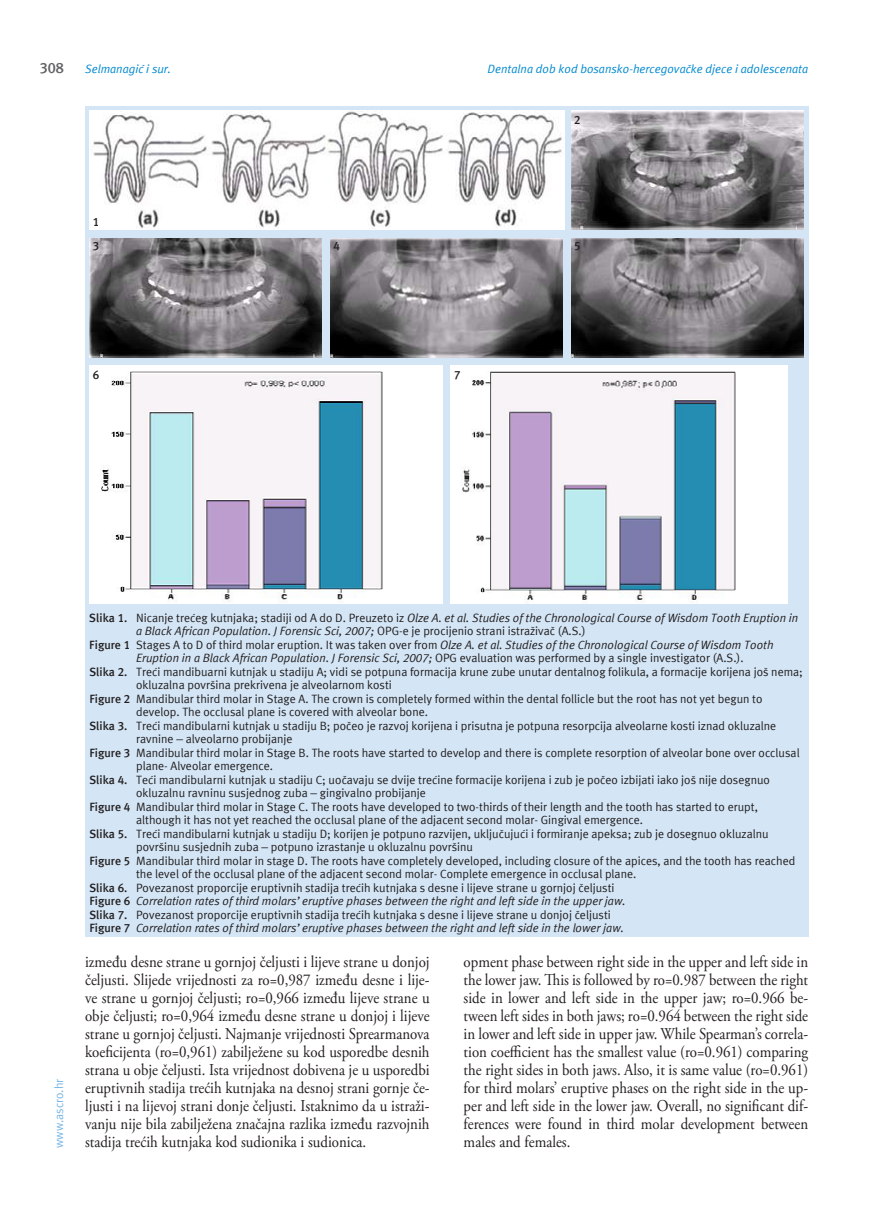
<style>
.page{position:relative;width:872px;height:1212px;background:#fff}
.page>*{position:absolute;margin:0;border:0;box-sizing:border-box;transform-origin:0 0}
.t1{font:16.5px/18px "Adobe Garamond Pro";color:#231f20;text-align:justify;scale:.9 1}
.t2{font:700 15px "Meta ASC";color:#636366}
.t3{font:12px "Meta ASC";color:#231f20}
.t4{font:italic 12px "Meta ASC";color:#231f20}
.t5{font:italic 12px "Meta ASC";color:#0089cf}
.t6{font:12px "Meta ASC";color:#77b6e4}
.t7{font:700 12px/24.2px "Meta ASC";color:#231f20}
.s1{font-weight:700;font-style:normal}
.s2{font-style:normal}
.s3{font-style:italic}
.s4{font-weight:700}
</style>
<div class="page">
<div style="left:85px;top:106px;width:723px;height:543px;background:#d4e6f6"></div>
<div style="left:85px;top:608px;width:723px;height:328px;background:#d4e6f6"></div>
<img style="left:89px;top:111px;width:475px;height:119px">
<img style="left:571px;top:111px;width:233px;height:119px">
<img style="left:89px;top:366px;width:353px;height:238px">
<img style="left:451px;top:366px;width:336px;height:238px">
<img style="left:89px;top:238px;width:233px;height:119px">
<img style="left:330px;top:238px;width:233px;height:119px">
<img style="left:571px;top:238px;width:233px;height:119px">
<p class="t2" style="left:40px;top:59px;width:26px">308</p>
<p class="t5" style="left:487px;top:62px;width:322px">Dentalna dob kod bosansko-hercegovačke djece i adolescenata</p>
<p class="t5" style="left:85px;top:62px;width:87px">Selmanagić i sur.</p>
<p class="t7" style="left:93px;top:210px;width:8px">1<br>3</p>
<p class="t7" style="left:574px;top:108px;width:8px">2</p>
<p class="t7" style="left:333px;top:234px;width:8px">4</p>
<p class="t7" style="left:574px;top:234px;width:8px">5</p>
<p class="t7" style="left:93px;top:363px;width:8px">6</p>
<p class="t7" style="left:454px;top:363px;width:8px">7</p>
<p class="t6" style="left:52px;top:1148px;width:71px;rotate:-90deg">www.ascro.hr</p>
<p class="t4" style="left:89px;top:611px;width:710px"><span class="s1">Slika 1.</span> <span class="s2">Nicanje trećeg kutnjaka; stadiji od A do D. Preuzeto iz</span> Olze A. et al. Studies of the Chronological Course of Wisdom Tooth Eruption in</p>
<p class="t4" style="left:136px;top:624px;width:451px">a Black African Population. J Forensic Sci, 2007; <span class="s2">OPG-e je procijenio strani istraživač (A.S.)</span></p>
<p class="t4" style="left:89px;top:638px;width:686px"><span class="s1">Figure 1</span> <span class="s2">Stages A to D of third molar eruption. It was taken over from</span> Olze A. et al. Studies of the Chronological Course of Wisdom Tooth</p>
<p class="t3" style="left:136px;top:651px;width:609px"><span class="s3">Eruption in a Black African Population. J Forensic Sci, 2007;</span> OPG evaluation was performed by a single investigator (A.S.).</p>
<p class="t3" style="left:89px;top:665px;width:715px"><span class="s4">Slika 2.</span> Treći mandibuarni kutnjak u stadiju A; vidi se potpuna formacija krune zube unutar dentalnog folikula, a formacije korijena još nema;</p>
<p class="t3" style="left:136px;top:678px;width:257px">okluzalna površina prekrivena je alveolarnom kosti</p>
<p class="t3" style="left:89px;top:692px;width:675px"><span class="s4">Figure 2</span> Mandibular third molar in Stage A. The crown is completely formed within the dental follicle but the root has not yet begun to</p>
<p class="t3" style="left:136px;top:705px;width:293px">develop. The occlusal plane is covered with alveolar bone.</p>
<p class="t3" style="left:89px;top:719px;width:688px"><span class="s4">Slika 3.</span> Treći mandibularni kutnjak u stadiju B; počeo je razvoj korijena i prisutna je potpuna resorpcija alveolarne kosti iznad okluzalne</p>
<p class="t3" style="left:136px;top:732px;width:158px">ravnine – alveolarno probijanje</p>
<p class="t3" style="left:89px;top:746px;width:712px"><span class="s4">Figure 3</span> Mandibular third molar in Stage B. The roots have started to develop and there is complete resorption of alveolar bone over occlusal</p>
<p class="t3" style="left:136px;top:759px;width:138px">plane- Alveolar emergence.</p>
<p class="t3" style="left:89px;top:773px;width:682px"><span class="s4">Slika 4.</span> Teći mandibularni kutnjak u stadiju C; uočavaju se dvije trećine formacije korijena i zub je počeo izbijati iako još nije dosegnuo</p>
<p class="t3" style="left:136px;top:786px;width:291px">okluzalnu ravninu susjednog zuba – gingivalno probijanje</p>
<p class="t3" style="left:89px;top:800px;width:670px"><span class="s4">Figure 4</span> Mandibular third molar in Stage C. The roots have developed to two-thirds of their length and the tooth has started to erupt,</p>
<p class="t3" style="left:136px;top:813px;width:508px">although it has not yet reached the occlusal plane of the adjacent second molar- Gingival emergence.</p>
<p class="t3" style="left:89px;top:827px;width:681px"><span class="s4">Slika 5.</span> Treći mandibularni kutnjak u stadiju D; korijen je potpuno razvijen, uključujući i formiranje apeksa; zub je dosegnuo okluzalnu</p>
<p class="t3" style="left:136px;top:840px;width:338px">površinu susjednih zuba – potpuno izrastanje u okluzalnu površinu</p>
<p class="t3" style="left:89px;top:854px;width:707px"><span class="s4">Figure 5</span> Mandibular third molar in stage D. The roots have completely developed, including closure of the apices, and the tooth has reached</p>
<p class="t3" style="left:136px;top:867px;width:502px">the level of the occlusal plane of the adjacent second molar- Complete emergence in occlusal plane.</p>
<p class="t3" style="left:89px;top:881px;width:527px"><span class="s4">Slika 6.</span> Povezanost proporcije eruptivnih stadija trećih kutnjaka s desne i lijeve strane u gornjoj čeljusti</p>
<p class="t4" style="left:89px;top:894px;width:538px"><span class="s1">Figure 6</span> Correlation rates of third molars’ eruptive phases between the right and left side in the upper jaw.</p>
<p class="t3" style="left:89px;top:908px;width:523px"><span class="s4">Slika 7.</span> Povezanost proporcije eruptivnih stadija trećih kutnjaka s desne i lijeve strane u donjoj čeljusti</p>
<p class="t4" style="left:89px;top:921px;width:536px"><span class="s1">Figure 7</span> Correlation rates of third molars’ eruptive phases between the right and left side in the lower jaw.</p>
<p class="t1" style="left:85px;top:953px;width:384px">između desne strane u gornjoj čeljusti i lijeve strane u donjoj čeljusti. Slijede vrijednosti za ro=0,987 između desne i lije&shy;ve strane u gornjoj čeljusti; ro=0,966 između lijeve strane u obje čeljusti; ro=0,964 između desne strane u donjoj i lijeve strane u gornjoj čeljusti. Najmanje vrijednosti Sprearmanova koeficijenta (ro=0,961) zabilježene su kod usporedbe desnih strana u obje čeljusti. Ista vrijednost dobivena je u usporedbi eruptivnih stadija trećih kutnjaka na desnoj strani gornje če&shy;ljusti i na lijevoj strani donje čeljusti. Istaknimo da u istraži&shy;vanju nije bila zabilježena značajna razlika između razvojnih stadija trećih kutnjaka kod sudionika i sudionica.</p>
<p class="t1" style="left:463px;top:953px;width:384px">opment phase between right side in the upper and left side in the lower jaw. This is followed by ro=0.987 between the right side in lower and left side in the upper jaw; ro=0.966 be&shy;tween left sides in both jaws; ro=0.964 between the right side in lower and left side in upper jaw. While Spearman’s correla&shy;tion coefficient has the smallest value (ro=0.961) comparing the right sides in both jaws. Also, it is same value (ro=0.961) for third molars’ eruptive phases on the right side in the up&shy;per and left side in the lower jaw. Overall, no significant dif&shy;ferences were found in third molar development between males and females.</p>
</div>
